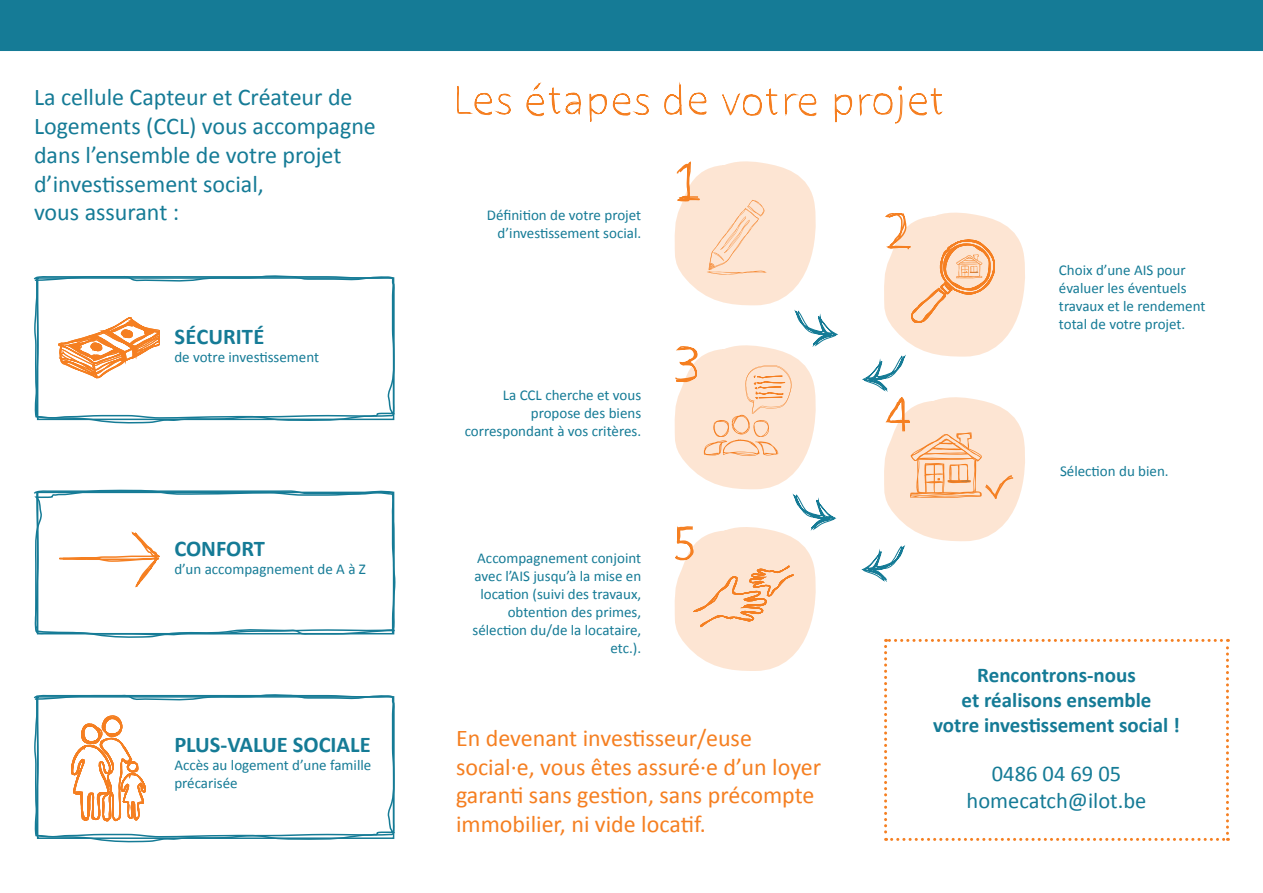
<style>
.page{position:relative;width:1263px;height:893px;background:#fff}
.page>*{position:absolute;margin:0;border:0;box-sizing:border-box;transform-origin:0 0}
.t1{font:24px/28.8px "Calibri";color:#157b96}
.t2{font:24px/28.8px "Calibri";color:#f57f21}
.t3{font:700 22.5px "Calibri";color:#157b96}
.t4{font:22.5px "Calibri";color:#157b96}
.t5{font:700 21px "Calibri";color:#157b96}
.t6{font:15px/18px "Calibri";color:#157b96;text-align:right}
</style>
<div class="page">
<div style="left:0;top:0;width:1263px;height:51px;background:#157b96"></div>
<svg style="left:33px;top:275px;width:362px;height:147px"></svg>
<svg style="left:34px;top:489px;width:362px;height:147px"></svg>
<svg style="left:33px;top:694px;width:362px;height:146px"></svg>
<svg style="left:71px;top:716px;width:75px;height:105px"></svg>
<svg style="left:58px;top:317px;width:101px;height:61px"></svg>
<svg style="left:457px;top:82px;width:485px;height:41px"></svg>
<svg style="left:861px;top:212px;width:164px;height:370px"></svg>
<svg style="left:674px;top:161px;width:164px;height:510px"></svg>
<svg style="left:884px;top:639px;width:345px;height:202px"></svg>
<svg style="left:58px;top:504px;width:116px;height:134px"></svg>
<p class="t1" style="left:34px;top:83px;width:343px">La cellule Capteur et Créateur de<br>Logements (CCL) vous accompagne dans l’ensemble de votre projet d’investissement social,</p>
<p class="t1" style="left:34px;top:198px;width:147px">vous assurant :</p>
<p class="t3" style="left:174px;top:322px;width:91px">SÉCURITÉ</p>
<p class="t6" style="left:174px;top:348px;width:146px">de votre investissement</p>
<p class="t3" style="left:174px;top:534px;width:92px">CONFORT</p>
<p class="t6" style="left:174px;top:560px;width:193px">d’un accompagnement de A à Z</p>
<p class="t3" style="left:174px;top:730px;width:198px">PLUS-VALUE SOCIALE</p>
<p class="t6" style="left:174px;top:756px;width:199px;text-align:left">Accès au logement d’une famille précarisée</p>
<p class="t6" style="left:487px;top:207px;width:156px">Définition de votre projet d’investissement social.</p>
<p class="t6" style="left:465px;top:386px;width:178px">La CCL cherche et vous propose des biens correspondant à vos critères.</p>
<p class="t6" style="left:472px;top:549px;width:170px">Accompagnement conjoint avec l’AIS jusqu’à la mise en location (suivi des travaux, obtention des primes, sélection du/de la locataire, etc.).</p>
<p class="t2" style="left:456px;top:724px;width:367px">En devenant investisseur/euse social·e, vous êtes assuré·e d’un loyer garanti sans gestion, sans précompte immobilier, ni vide locatif.</p>
<p class="t6" style="left:1059px;top:261px;width:148px;text-align:left">Choix d’une AIS pour évaluer les éventuels travaux et le rendement total de votre projet.</p>
<p class="t6" style="left:1060px;top:462px;width:110px">Sélection du bien.</p>
<p class="t5" style="left:977px;top:662px;width:160px">Rencontrons-nous</p>
<p class="t5" style="left:961px;top:687px;width:191px">et réalisons ensemble</p>
<p class="t5" style="left:933px;top:712px;width:248px">votre investissement social !</p>
<p class="t4" style="left:992px;top:759px;width:131px">0486 04 69 05</p>
<p class="t4" style="left:966px;top:786px;width:181px">homecatch@ilot.be</p>
</div>
